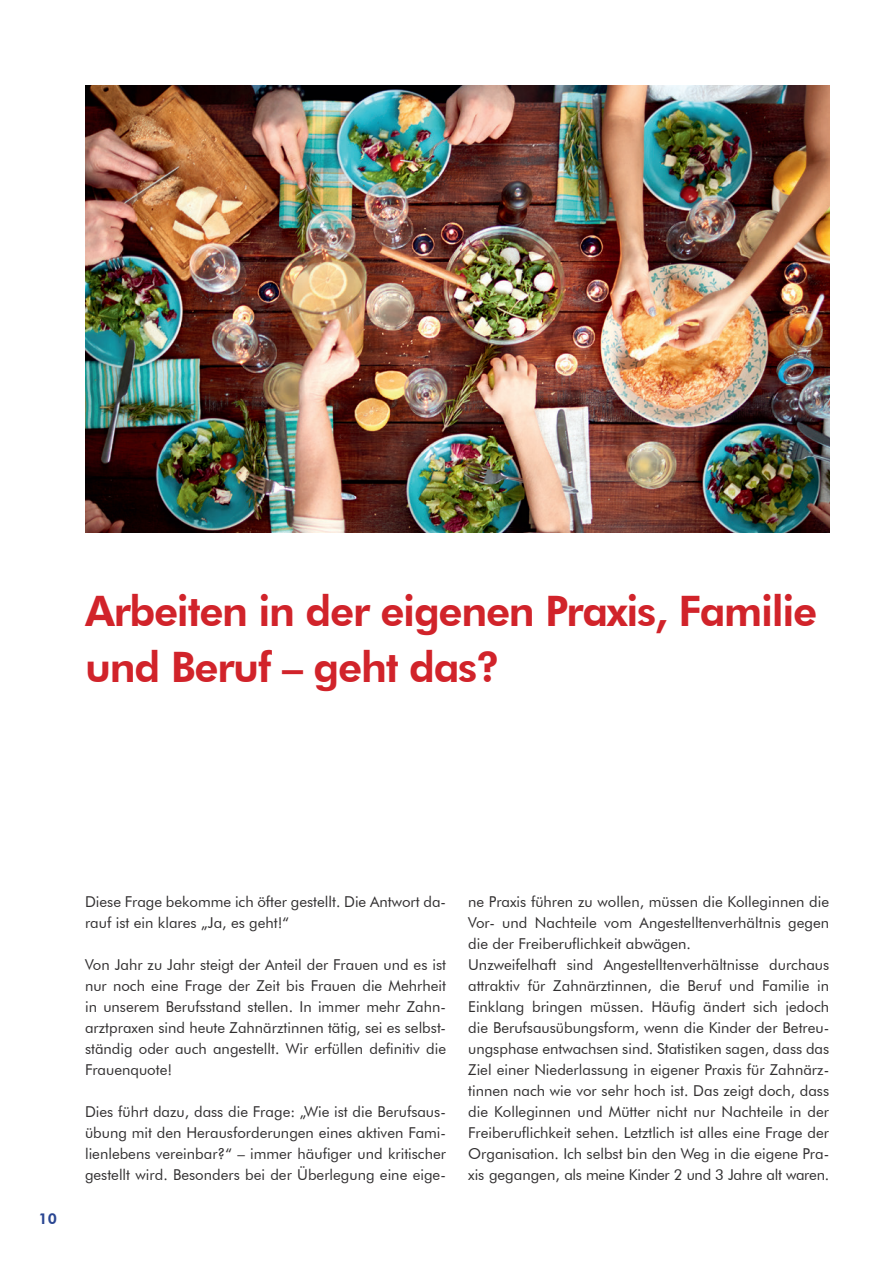
<style>
.page{position:relative;width:893px;height:1263px;background:#fff}
.page>*{position:absolute;margin:0;border:0;box-sizing:border-box;transform-origin:0 0}
.t1{font:800 42px/55.5px "Futura BT";letter-spacing:-.03em;color:#d1232a}
.t2{font:15px/21px "Futura BT";color:#312f30}
.t3{font:800 15px "Futura BT";color:#2a4692}
</style>
<div class="page">
<img style="left:85px;top:85px;width:744px;height:447px">
<h1 class="t1" style="left:85px;top:583px;width:734px">Arbeiten in der eigenen Praxis, Familie und Beruf – geht das?</h1>
<p class="t3" style="left:39px;top:1209px;width:20px">10</p>
<p class="t2" style="left:85px;top:890px;width:362px">Diese Frage bekomme ich öfter gestellt. Die Antwort da&shy;rauf ist ein klares „Ja, es geht!“</p>
<p class="t2" style="left:85px;top:953px;width:362px;text-align:justify">Von Jahr zu Jahr steigt der Anteil der Frauen und es ist nur noch eine Frage der Zeit bis Frauen die Mehrheit in unserem Berufsstand stellen. In immer mehr Zahn&shy;arztpraxen sind heute Zahnärztinnen tätig, sei es selbst&shy;ständig oder auch angestellt. Wir erfüllen definitiv die Frauenquote!</p>
<p class="t2" style="left:85px;top:1100px;width:362px;text-align:justify">Dies führt dazu, dass die Frage: „Wie ist die Berufsaus&shy;übung mit den Herausforderungen eines aktiven Fami&shy;lienlebens vereinbar?“ – immer häufiger und kritischer gestellt wird. Besonders bei der Überlegung eine eige-</p>
<p class="t2" style="left:468px;top:890px;width:363px">ne Praxis führen zu wollen, müssen die Kolleginnen die Vor- und Nachteile vom Angestelltenverhältnis gegen die der Freiberuflichkeit abwägen.<br>Unzweifelhaft sind Angestelltenverhältnisse durchaus attraktiv für Zahnärztinnen, die Beruf und Familie in Einklang bringen müssen. Häufig ändert sich jedoch die Berufsausübungsform, wenn die Kinder der Betreu&shy;ungsphase entwachsen sind. Statistiken sagen, dass das Ziel einer Niederlassung in eigener Praxis für Zahnärz&shy;tinnen nach wie vor sehr hoch ist. Das zeigt doch, dass die Kolleginnen und Mütter nicht nur Nachteile in der Freiberuflichkeit sehen. Letztlich ist alles eine Frage der Organisation. Ich selbst bin den Weg in die eigene Pra&shy;xis gegangen, als meine Kinder 2 und 3 Jahre alt waren.</p>
</div>
